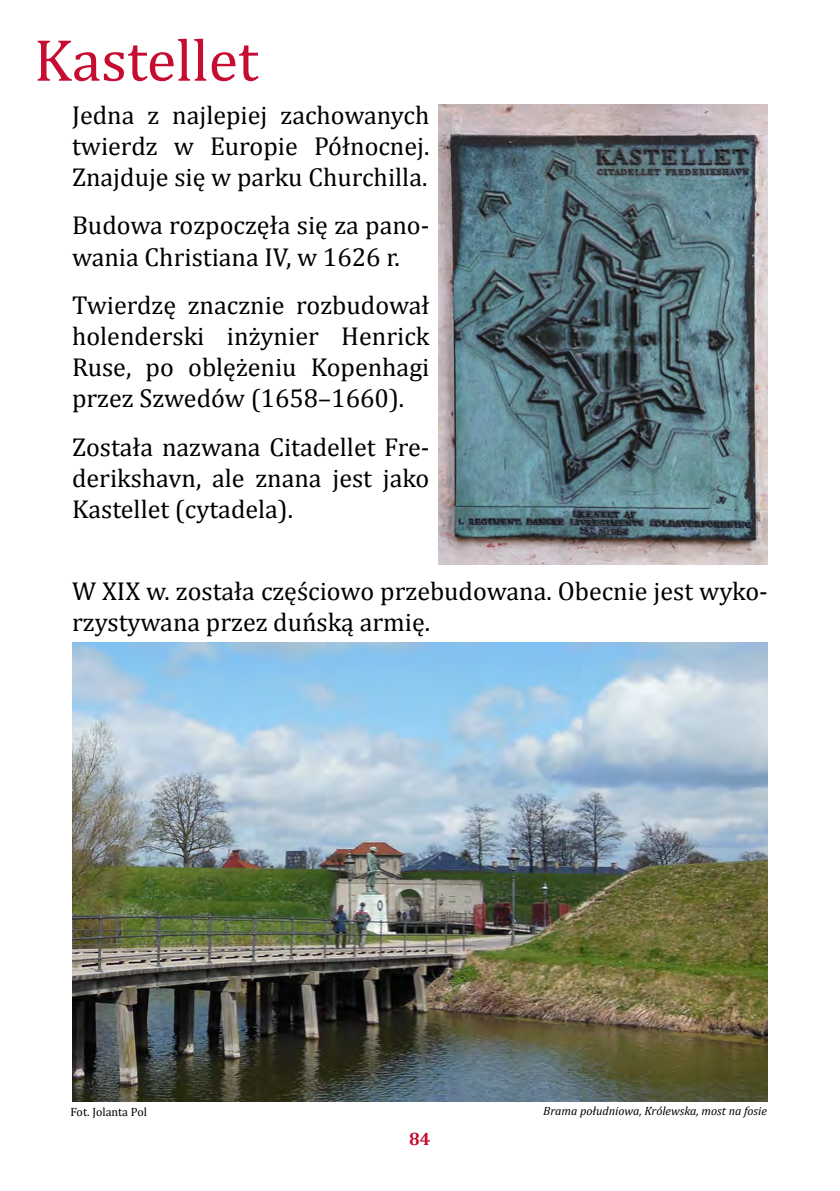
<style>
.page{position:relative;width:840px;height:1191px;background:#fff}
.page>*{position:absolute;margin:0;border:0;box-sizing:border-box;transform-origin:0 0}
.t1{font:60px "Cambria";color:#c60c31}
.t2{font:26px/31.2px "Cambria";color:#000;text-align:justify}
.t3{font:700 18px "Cambria";color:#c60c31}
.t4{font:italic 12px "Cambria";color:#000}
.t5{font:12px "Cambria";color:#000}
</style>
<div class="page">
<img style="left:72px;top:642px;width:695px;height:459px">
<img style="left:438px;top:105px;width:329px;height:459px">
<h1 class="t1" style="left:34px;top:25px;width:225px">Kastellet</h1>
<p class="t2" style="left:72px;top:99px;width:358px">Jedna z najlepiej zachowanych twierdz w Europie Północnej.<br>Znajduje się w parku Churchilla.</p>
<p class="t2" style="left:72px;top:210px;width:358px">Budowa rozpoczęła się za pano&shy;wania Christiana IV, w 1626 r.</p>
<p class="t2" style="left:72px;top:289px;width:358px">Twierdzę znacznie rozbudował holenderski inżynier Henrick Ruse, po oblężeniu Kopenhagi przez Szwedów (1658–1660).</p>
<p class="t2" style="left:72px;top:431px;width:358px">Została nazwana Citadellet Fre&shy;derikshavn, ale znana jest jako Kastellet (cytadela).</p>
<p class="t2" style="left:72px;top:575px;width:697px">W XIX w. została częściowo przebudowana. Obecnie jest wyko&shy;rzystywana przez duńską armię.</p>
<p class="t5" style="left:71px;top:1105px;width:78px">Fot. Jolanta Pol</p>
<p class="t4" style="left:543px;top:1102px;width:225px">Brama południowa, Królewska, most na fosie</p>
<p class="t3" style="left:409px;top:1126px;width:23px">84</p>
</div>
